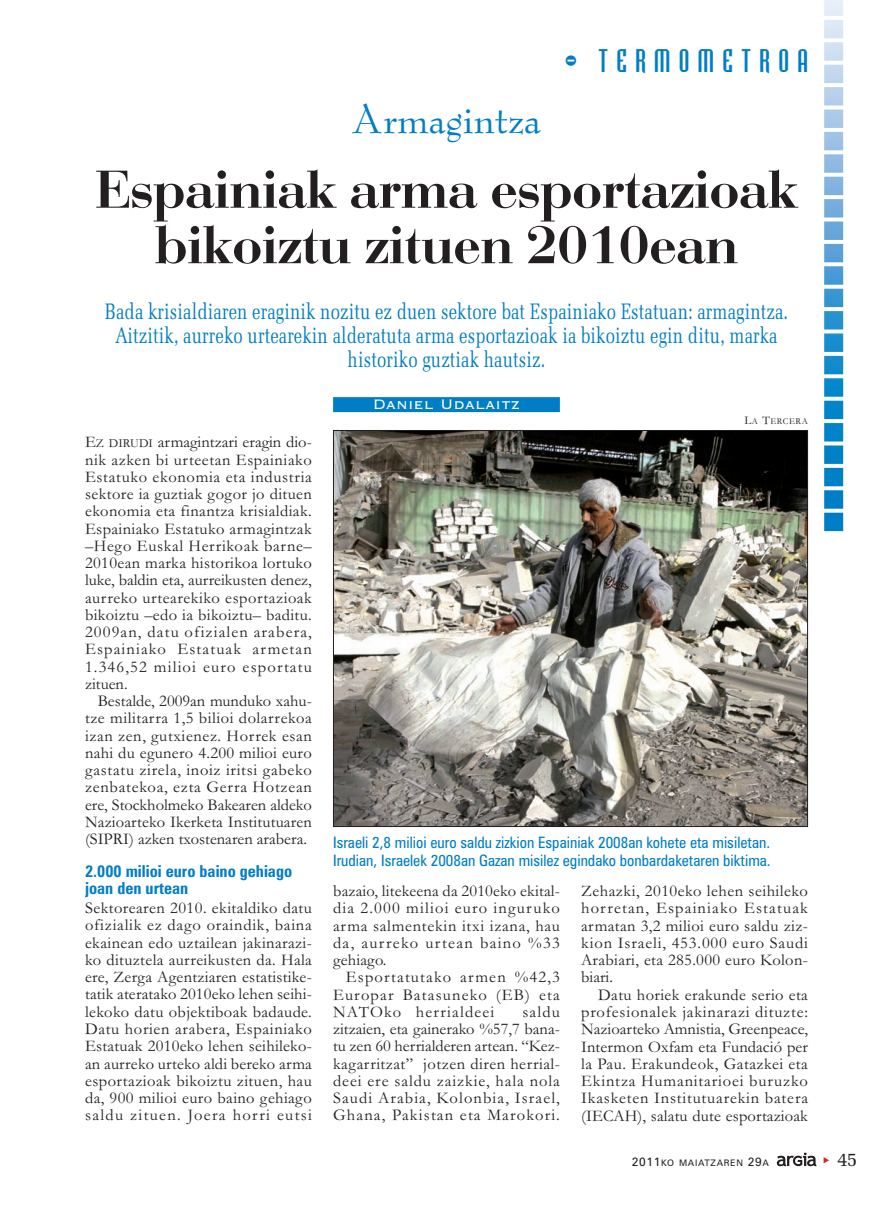
<style>
.page{position:relative;width:893px;height:1212px;background:#fff}
.page>*{position:absolute;margin:0;border:0;box-sizing:border-box;transform-origin:0 0}
.t1{font:55.5px/55.5px "Bodoni";color:#231f20;text-align:center}
.t2{font:48px "Bernadette";color:#007ec5}
.t3{font:30px "Bodiac";letter-spacing:.275em;color:#007ec5}
.t4{font:22.5px/24px "Memoir Condensed";color:#007ec5;text-align:center}
.t5{font:19.5px "Memoir";color:#231f20}
.t6{font:18px "Copperplate Gothic BT";color:#fff}
.t7{font:16.5px/17.2px "Garamond";letter-spacing:.055em;color:#231f20;text-align:justify}
.t8{font:700 condensed 16.5px/17.2px "Zurich BT";color:#007ec5}
.t9{font:condensed 15.75px/17.2px "Zurich BT";color:#007ec5}
.t10{font:9px "Zurich BT";letter-spacing:.075em;color:#231f20}
.t11{font:9px "Garamond";letter-spacing:.06em;color:#231f20}
.s1{font-size:12.3px}
.s2{font-size:12px}
</style>
<div class="page">
<svg style="left:777px;top:1152px;width:39px;height:14px"></svg>
<img style="left:824px;top:0;width:20px;height:532px">
<img style="left:335px;top:432px;width:471px;height:393px">
<div style="left:333px;top:397px;width:227px;height:15px;background:#007ec5"></div>
<h3 class="t3" style="left:564px;top:49px;width:245px">- TERMOMETROA</h3>
<h2 class="t2" style="left:351px;top:99px;width:192px">Armagintza</h2>
<h1 class="t1" style="left:95px;top:167px;width:704px">Espainiak arma esportazioak bikoiztu zituen 2010ean</h1>
<h3 class="t4" style="left:105px;top:300px;width:685px">Bada krisialdiaren eraginik nozitu ez duen sektore bat Espainiako Estatuan: armagintza.<br>Aitzitik, aurreko urtearekin alderatuta arma esportazioak ia bikoiztu egin ditu, marka historiko guztiak hautsiz.</h3>
<p class="t7" style="left:85px;top:435px;width:228px">E<span class="s1">Z DIRUDI</span> armagintzari eragin dio&shy;nik azken bi urteetan Espainiako Estatuko ekonomia eta industria sektore ia guztiak gogor jo dituen ekonomia eta finantza krisialdiak.<br>Espainiako Estatuko armagintzak –Hego Euskal Herrikoak barne– 2010ean marka historikoa lortuko luke, baldin eta, aurreikusten denez, aurreko urtearekiko esportazioak bikoiztu –edo ia bikoiztu– baditu.<br>2009an, datu ofizialen arabera, Espainiako Estatuak armetan 1.346,52 milioi euro esportatu zituen.</p>
<p class="t7" style="left:85px;top:694px;width:228px;text-indent:13px">Bestalde, 2009an munduko xahu&shy;tze militarra 1,5 bilioi dolarrekoa izan zen, gutxienez. Horrek esan nahi du egunero 4.200 milioi euro gastatu zirela, inoiz iritsi gabeko zenbatekoa, ezta Gerra Hotzean ere, Stockholmeko Bakearen aldeko Nazioarteko Ikerketa Institutuaren (SIPRI) azken txostenaren arabera.</p>
<p class="t8" style="left:85px;top:864px;width:209px">2.000 milioi euro baino gehiago joan den urtean</p>
<p class="t7" style="left:85px;top:901px;width:228px">Sektorearen 2010. ekitaldiko datu ofizialik ez dago oraindik, baina ekainean edo uztailean jakinarazi&shy;ko dituztela aurreikusten da. Hala ere, Zerga Agentziaren estatistike&shy;tatik ateratako 2010eko lehen seihi&shy;lekoko datu objektiboak badaude.<br>Datu horien arabera, Espainiako Estatuak 2010eko lehen seihileko&shy;an aurreko urteko aldi bereko arma esportazioak bikoiztu zituen, hau da, 900 milioi euro baino gehiago saldu zituen. Joera horri eutsi</p>
<p class="t6" style="left:373px;top:392px;width:149px">Daniel Udalaitz</p>
<p class="t11" style="left:744px;top:418px;width:65px"><span class="s2">L</span>A <span class="s2">T</span>ERCERA</p>
<p class="t9" style="left:333px;top:835px;width:439px">Israeli 2,8 milioi euro saldu zizkion Espainiak 2008an kohete eta misiletan.<br>Irudian, Israelek 2008an Gazan misilez egindako bonbardaketaren biktima.</p>
<p class="t7" style="left:333px;top:884px;width:228px">bazaio, litekeena da 2010eko ekital&shy;dia 2.000 milioi euro inguruko arma salmentekin itxi izana, hau da, aurreko urtean baino %33 gehiago.</p>
<p class="t7" style="left:333px;top:970px;width:228px;text-indent:13px">Esportatutako armen %42,3<br>Europar Batasuneko (EB) eta NATOko herrialdeei</p>
<p class="t7" style="left:333px;top:1005px;width:228px;text-indent:189px">saldu zitzaien, eta gainerako %57,7 bana&shy;tu zen 60 herrialderen artean. “Kez&shy;kagarritzat” jotzen diren herrial&shy;deei ere saldu zaizkie, hala nola Saudi Arabia, Kolonbia, Israel, Ghana, Pakistan eta Marokori.</p>
<p class="t7" style="left:581px;top:884px;width:228px">Zehazki, 2010eko lehen seihileko horretan, Espainiako Estatuak armatan 3,2 milioi euro saldu ziz&shy;kion Israeli, 453.000 euro Saudi Arabiari, eta 285.000 euro Kolon&shy;biari.</p>
<p class="t7" style="left:581px;top:988px;width:228px;text-indent:17px">Datu horiek erakunde serio eta profesionalek jakinarazi dituzte:<br>Nazioarteko Amnistia, Greenpeace, Intermon Oxfam eta Fundació per la Pau. Erakundeok, Gatazkei eta Ekintza Humanitarioei buruzko Ikasketen Institutuarekin batera (IECAH), salatu dute esportazioak</p>
<p class="t10" style="left:632px;top:1160px;width:138px"><span class="s2">2011</span>KO MAIATZAREN <span class="s2">29</span>A</p>
<p class="t5" style="left:837px;top:1151px;width:22px">45</p>
</div>
